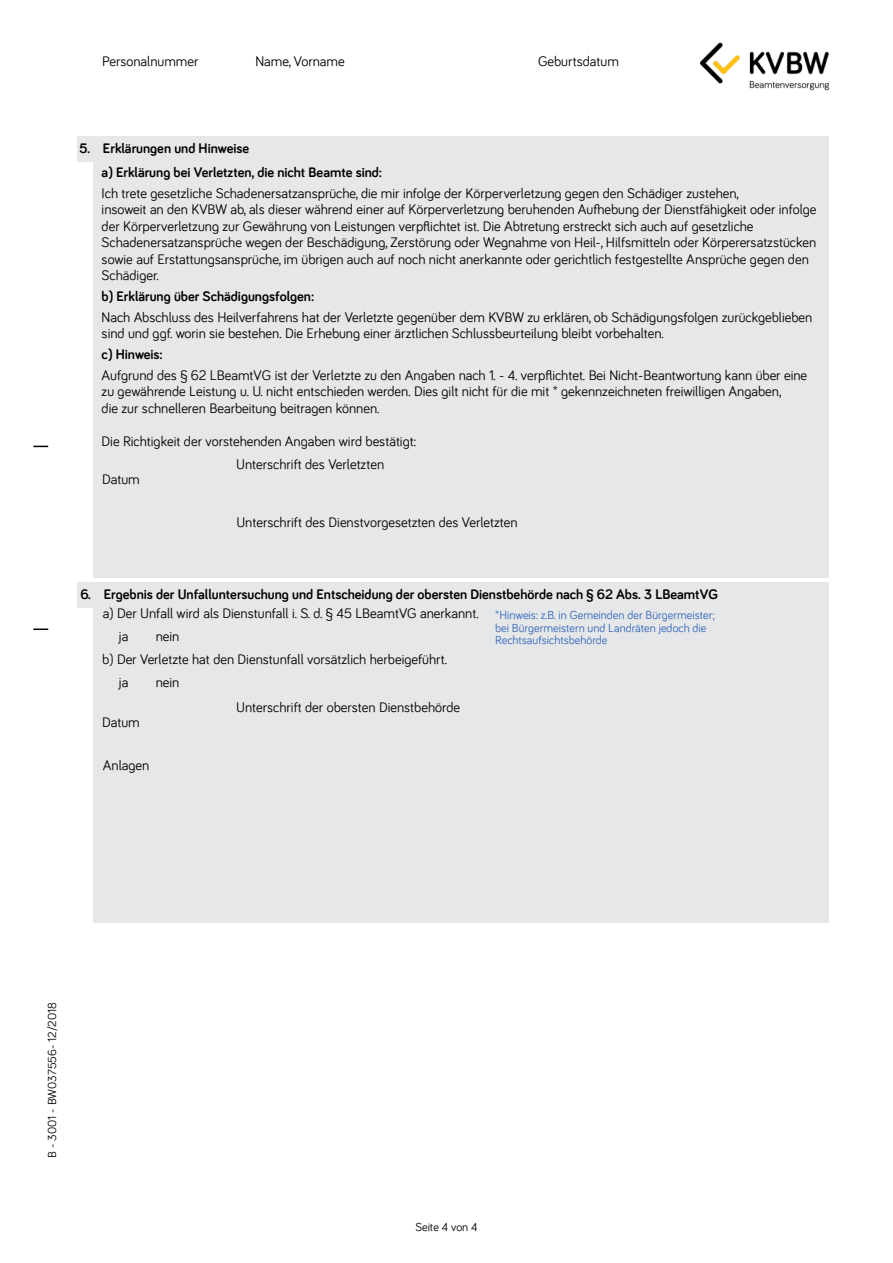
<style>
.page{position:relative;width:893px;height:1263px;background:#fff}
.page>*{position:absolute;margin:0;border:0;box-sizing:border-box;transform-origin:0 0}
.t1{font:14.25px/16.5px "Bariol";color:#000}
.t2{font:700 14.25px/24.3px "Bariol";color:#000}
.t3{font:12px/12.8px "Bariol";color:#36b}
.t4{font:12px "Bariol";color:#000}
</style>
<div class="page">
<svg style="left:33px;top:446px;width:15px;height:1px"></svg>
<svg style="left:33px;top:628px;width:15px;height:2px"></svg>
<div style="left:94px;top:582px;width:735px;height:341px;background:#e6e7e8"></div>
<div style="left:77px;top:582px;width:17px;height:26px;background:#e6e7e8"></div>
<div style="left:94px;top:136px;width:735px;height:441px;background:#e6e7e8"></div>
<div style="left:77px;top:136px;width:17px;height:26px;background:#e6e7e8"></div>
<img style="left:700px;top:43px;width:129px;height:48px">
<p class="t1" style="left:102px;top:53px;width:98px">Personalnummer</p>
<p class="t1" style="left:255px;top:53px;width:91px">Name, Vorname</p>
<p class="t1" style="left:538px;top:53px;width:82px">Geburtsdatum</p>
<p class="t2" style="left:102px;top:135px;width:282px;text-indent:-22px">5. Erklärungen und Hinweise<br>a) Erklärung bei Verletzten, die nicht Beamte sind:</p>
<p class="t1" style="left:102px;top:184px;width:716px">Ich trete gesetzliche Schadenersatzansprüche, die mir infolge der Körperverletzung gegen den Schädiger zustehen,<br>insoweit an den KVBW ab, als dieser während einer auf Körperverletzung beruhenden Aufhebung der Dienstfähigkeit oder infolge der Körperverletzung zur Gewährung von Leistungen verpflichtet ist. Die Abtretung erstreckt sich auch auf gesetzliche Schadenersatzansprüche wegen der Beschädigung, Zerstörung oder Wegnahme von Heil-, Hilfsmitteln oder Körperersatzstücken sowie auf Erstattungsansprüche, im übrigen auch auf noch nicht anerkannte oder gerichtlich festgestellte Ansprüche gegen den Schädiger.</p>
<p class="t2" style="left:102px;top:283px;width:214px">b) Erklärung über Schädigungsfolgen:</p>
<p class="t1" style="left:102px;top:308px;width:712px">Nach Abschluss des Heilverfahrens hat der Verletzte gegenüber dem KVBW zu erklären, ob Schädigungsfolgen zurückgeblieben sind und ggf. worin sie bestehen. Die Erhebung einer ärztlichen Schlussbeurteilung bleibt vorbehalten.</p>
<p class="t2" style="left:102px;top:341px;width:63px">c) Hinweis:</p>
<p class="t1" style="left:102px;top:366px;width:707px">Aufgrund des § 62 LBeamtVG ist der Verletzte zu den Angaben nach 1. - 4. verpflichtet. Bei Nicht-Beantwortung kann über eine zu gewährende Leistung u. U. nicht entschieden werden. Dies gilt nicht für die mit * gekennzeichneten freiwilligen Angaben,<br>die zur schnelleren Bearbeitung beitragen können.</p>
<p class="t1" style="left:102px;top:432px;width:316px">Die Richtigkeit der vorstehenden Angaben wird bestätigt:</p>
<p class="t1" style="left:102px;top:470px;width:39px">Datum</p>
<p class="t1" style="left:236px;top:455px;width:149px">Unterschrift des Verletzten</p>
<p class="t1" style="left:236px;top:514px;width:283px">Unterschrift des Dienstvorgesetzten des Verletzten</p>
<p class="t2" style="left:80px;top:581px;width:639px">6. Ergebnis der Unfalluntersuchung und Entscheidung der obersten Dienstbehörde nach § 62 Abs. 3 LBeamtVG</p>
<p class="t1" style="left:103px;top:605px;width:377px">a) Der Unfall wird als Dienstunfall i. S. d. § 45 LBeamtVG anerkannt.</p>
<p class="t1" style="left:119px;top:628px;width:11px">ja</p>
<p class="t1" style="left:156px;top:628px;width:25px">nein</p>
<p class="t1" style="left:102px;top:651px;width:346px">b) Der Verletzte hat den Dienstunfall vorsätzlich herbeigeführt.</p>
<p class="t1" style="left:119px;top:674px;width:11px">ja</p>
<p class="t1" style="left:156px;top:674px;width:25px">nein</p>
<p class="t1" style="left:102px;top:713px;width:39px">Datum</p>
<p class="t1" style="left:236px;top:698px;width:226px">Unterschrift der obersten Dienstbehörde</p>
<p class="t1" style="left:103px;top:756px;width:48px">Anlagen</p>
<p class="t3" style="left:495px;top:608px;width:221px">*Hinweis: z.B. in Gemeinden der Bürgermeister; bei Bürgermeistern und Landräten jedoch die<br>Rechtsaufsichtsbehörde</p>
<p class="t4" style="left:44px;top:1157px;width:157px;rotate:-90deg">B - 3001 - BW037556- 12/2018</p>
<p class="t4" style="left:415px;top:1219px;width:64px">Seite 4 von 4</p>
</div>
